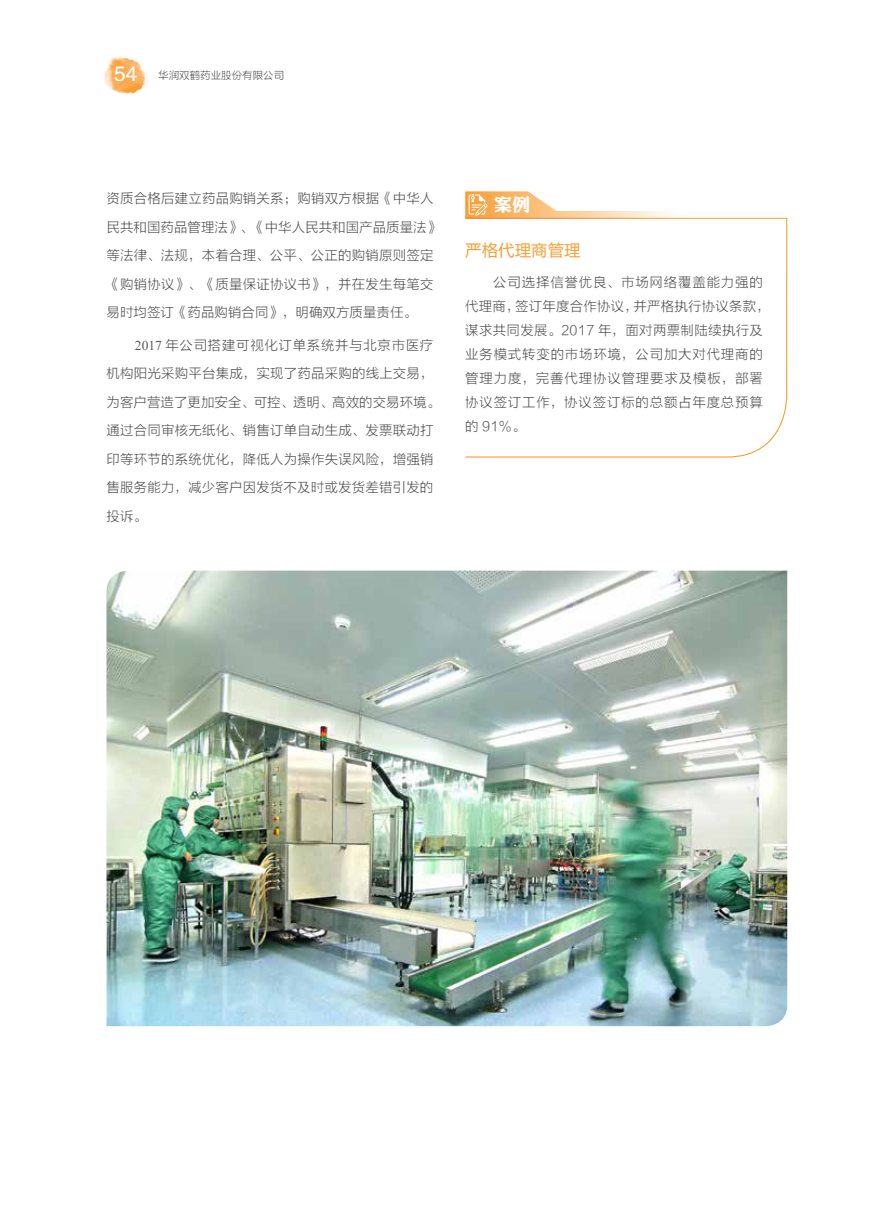
<style>
.page{position:relative;width:893px;height:1212px;background:#fff}
.page>*{position:absolute;margin:0;border:0;box-sizing:border-box;transform-origin:0 0}
.t1{font:18px "DF Li Jin Hei W8";color:#fff}
.t2{font:16.5px "FZLTHK GBK1 0";color:#f99d33}
.t3{font:13.5px/28.5px "FZLTXHK";letter-spacing:.01em;color:#58585b}
.t4{font:13.5px/24px "FZLTXHK";letter-spacing:.055em;color:#58585b}
.t5{font:10.5px "FZLTXHK";color:#555658}
.s1{font-family:"FZHTJW GB1 0";font-size:21px;color:#fff}
.s2{font-family:"Times New Roman"}
</style>
<div class="page">
<img style="left:105px;top:57px;width:40px;height:36px">
<svg style="left:465px;top:217px;width:323px;height:241px"></svg>
<hr style="left:465px;top:218px;width:322px;height:1px;background:#f99d33">
<svg style="left:465px;top:191px;width:322px;height:27px"></svg>
<img style="left:106px;top:571px;width:681px;height:455px">
<p class="t5" style="left:114px;top:69px;width:172px"><span class="s1">54</span> 华润双鹤药业股份有限公司</p>
<p class="t3" style="left:106px;top:184px;width:329px">资质合格后建立药品购销关系；购销双方根据《中华人</p>
<h1 class="t1" style="left:494px;top:196px;width:37px">案例</h1>
<p class="t3" style="left:106px;top:213px;width:335px">民共和国药品管理法》、《中华人民共和国产品质量法》等法律、法规，本着合理、公平、公正的购销原则签定《购销协议》、《质量保证协议书》，并在发生每笔交易时均签订《药品购销合同》，明确双方质量责任。</p>
<p class="t3" style="left:106px;top:331px;width:335px;text-indent:28px"><span class="s2">2017</span> 年公司搭建可视化订单系统并与北京市医疗机构阳光采购平台集成，实现了药品采购的线上交易，为客户营造了更加安全、可控、透明、高效的交易环境。通过合同审核无纸化、销售订单自动生成、发票联动打印等环节的系统优化，降低人为操作失误风险，增强销售服务能力，减少客户因发货不及时或发货差错引发的投诉。</p>
<p class="t2" style="left:465px;top:241px;width:117px">严格代理商管理</p>
<p class="t4" style="left:465px;top:270px;width:306px;text-indent:28px">公司选择信誉优良、市场网络覆盖能力强的代理商，签订年度合作协议，并严格执行协议条款，谋求共同发展。2017 年，面对两票制陆续执行及业务模式转变的市场环境，公司加大对代理商的管理力度，完善代理协议管理要求及模板，部署协议签订工作，协议签订标的总额占年度总预算的 91%。</p>
</div>
